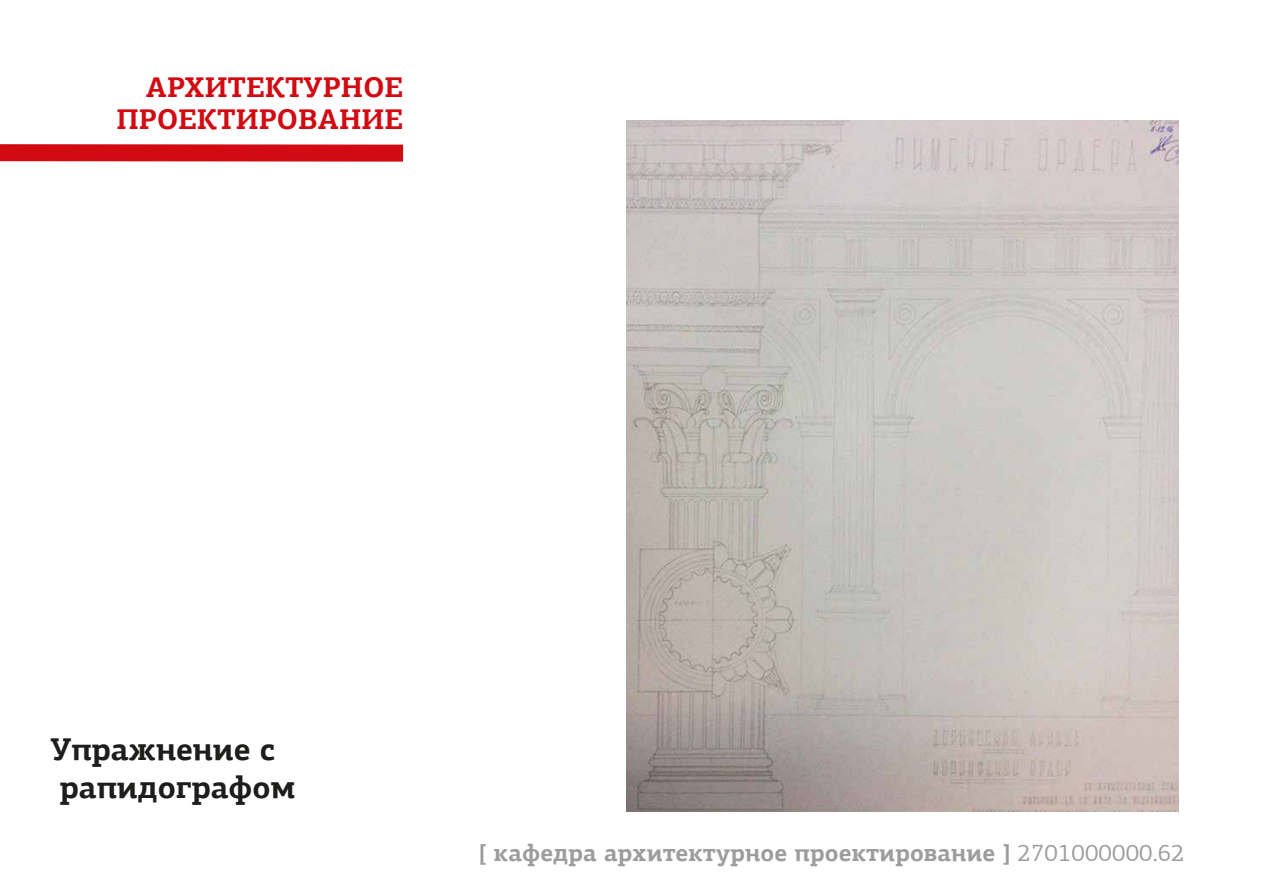
<style>
.page{position:relative;width:1263px;height:893px;background:#fff}
.page>*{position:absolute;margin:0;border:0;box-sizing:border-box;transform-origin:0 0}
.t1{font:700 31.5px/37.8px "PF Agora Slab Pro";color:#1d1d1b}
.t2{font:700 28.5px/32.1px "PF Agora Slab Pro";letter-spacing:.005em;color:#d20a11;text-align:right}
.t3{font:700 24px "PF Agora Slab Pro";letter-spacing:.005em;color:#9d9d9c}
.s1{font-weight:400}
</style>
<div class="page">
<div style="left:0;top:144px;width:403px;height:18px;background:#d20a11"></div>
<img style="left:627px;top:120px;width:552px;height:691px">
<p class="t2" style="left:116px;top:70px;width:288px">АРХИТЕКТУРНОЕ<br>ПРОЕКТИРОВАНИЕ</p>
<h1 class="t1" style="left:50px;top:730px;width:247px">Упражнение с рапидографом</h1>
<p class="t3" style="left:479px;top:837px;width:707px">[ кафедра архитектурное проектирование ] <span class="s1">2701000000.62</span></p>
</div>
